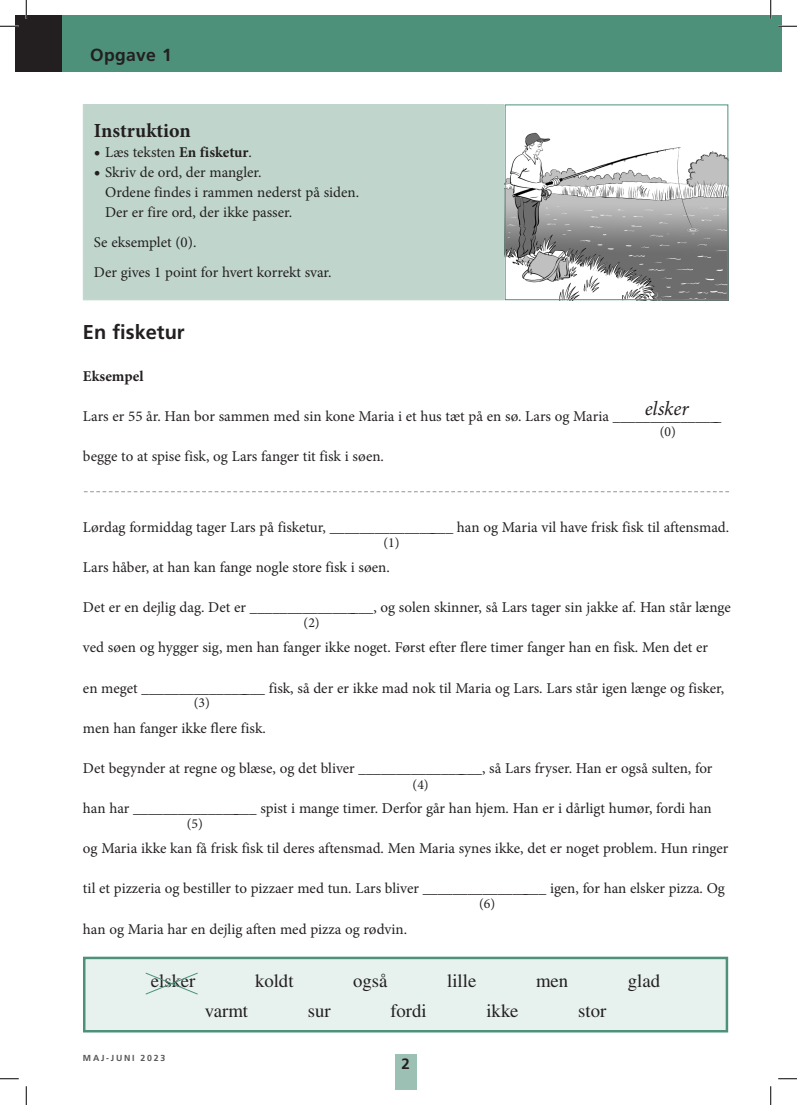
<style>
.page{position:relative;width:797px;height:1105px;background:#fff}
.page>*{position:absolute;margin:0;border:0;box-sizing:border-box;transform-origin:0 0}
.t1{font:700 20px "Minion Pro";letter-spacing:-.005em;color:#231f20}
.t2{font:700 20px "Frutiger LT Std";color:#231f20}
.t3{font:italic 20px "Minion Pro";letter-spacing:-.005em;color:#231f20}
.t4{font:18.75px "Times";color:#231f20}
.t5{font:700 17.5px "Frutiger LT Std";letter-spacing:.02em;color:#231f20}
.t6{font:15px/20px "Minion Pro";color:#231f20}
.t7{font:700 15px "Minion Pro";color:#231f20}
.t8{font:700 15px "Frutiger LT Std";color:#231f20}
.t9{font:13.75px "Minion Pro";color:#231f20}
.t10{font:700 8.75px "Frutiger LT Std";letter-spacing:.2em;color:#57585a}
.s1{font-size:17.5px}
.s2{font-weight:700}
</style>
<div class="page">
<div style="left:84px;top:958px;width:643px;height:73px;background:#e7f1ee"></div>
<div style="left:83px;top:957px;width:645px;height:75px;border:2px solid #4d917a"></div>
<svg style="left:145px;top:972px;width:53px;height:23px"></svg>
<div style="left:16px;top:16px;width:765px;height:56px;background:#4d917a"></div>
<div style="left:16px;top:16px;width:46px;height:56px;background:#231f20"></div>
<div style="left:395px;top:1054px;width:21px;height:35px;background:#9dc0b4"></div>
<div style="left:84px;top:105px;width:421px;height:194px;background:#c0d6cd"></div>
<hr style="left:83px;top:104px;width:404px;height:1px;background:#c0d6cd">
<hr style="left:83px;top:105px;width:1px;height:194px;background:#c0d6cd">
<hr style="left:83px;top:299px;width:404px;height:1px;background:#c0d6cd">
<hr style="left:487px;top:104px;width:241px;height:1px;background:#c0d6cd">
<hr style="left:487px;top:105px;width:1px;height:194px;background:#c0d6cd">
<hr style="left:728px;top:105px;width:1px;height:194px;background:#c0d6cd">
<hr style="left:487px;top:299px;width:241px;height:1px;background:#c0d6cd">
<svg style="left:84px;top:491px;width:645px;height:1px"></svg>
<img style="left:507px;top:132px;width:219px;height:166px">
<div style="left:505px;top:105px;width:223px;height:195px;border:1px solid #4d917a"></div>
<svg style="left:0;top:25px;width:19px;height:2px"></svg>
<svg style="left:778px;top:25px;width:19px;height:2px"></svg>
<svg style="left:0;top:1078px;width:19px;height:1px"></svg>
<svg style="left:778px;top:1078px;width:19px;height:1px"></svg>
<svg style="left:25px;top:0;width:2px;height:19px"></svg>
<svg style="left:25px;top:1086px;width:2px;height:19px"></svg>
<svg style="left:770px;top:0;width:1px;height:19px"></svg>
<svg style="left:770px;top:1086px;width:1px;height:19px"></svg>
<p class="t5" style="left:90px;top:44px;width:83px">Opgave 1</p>
<h1 class="t1" style="left:94px;top:116px;width:98px">Instruktion</h1>
<p class="t6" style="left:94px;top:142px;width:160px"><span class="s1">•</span> Læs teksten <span class="s2">En fisketur</span>.</p>
<p class="t6" style="left:105px;top:162px;width:255px;text-indent:-11px"><span class="s1">•</span> Skriv de ord, der mangler.<br>Ordene findes i rammen nederst på siden.<br>Der er fire ord, der ikke passer.</p>
<p class="t6" style="left:94px;top:227px;width:239px;line-height:30px">Se eksemplet (0).<br>Der gives 1 point for hvert korrekt svar.</p>
<h1 class="t2" style="left:83px;top:321px;width:103px">En fisketur</h1>
<p class="t7" style="left:83px;top:365px;width:62px">Eksempel</p>
<p class="t6" style="left:83px;top:406px;width:640px">Lars er 55 år. Han bor sammen med sin kone Maria i et hus tæt på en sø. Lars og Maria _______________</p>
<p class="t6" style="left:83px;top:446px;width:302px">begge to at spise fisk, og Lars fanger tit fisk i søen.</p>
<h1 class="t3" style="left:645px;top:395px;width:45px">elsker</h1>
<p class="t9" style="left:659px;top:422px;width:18px">(0)</p>
<p class="t6" style="left:83px;top:518px;width:647px">Lørdag formiddag tager Lars på fisketur, _________________ han og Maria vil have frisk fisk til aftensmad.</p>
<p class="t6" style="left:83px;top:558px;width:308px">Lars håber, at han kan fange nogle store fisk i søen.</p>
<p class="t6" style="left:83px;top:598px;width:649px">Det er en dejlig dag. Det er _________________, og solen skinner, så Lars tager sin jakke af. Han står længe</p>
<p class="t6" style="left:83px;top:638px;width:626px">ved søen og hygger sig, men han fanger ikke noget. Først efter flere timer fanger han en fisk. Men det er</p>
<p class="t6" style="left:83px;top:678px;width:643px">en meget _________________ fisk, så der er ikke mad nok til Maria og Lars. Lars står igen længe og fisker,</p>
<p class="t6" style="left:83px;top:718px;width:184px">men han fanger ikke flere fisk.</p>
<p class="t6" style="left:83px;top:758px;width:631px">Det begynder at regne og blæse, og det bliver _________________, så Lars fryser. Han er også sulten, for</p>
<p class="t6" style="left:83px;top:798px;width:630px">han har _________________ spist i mange timer. Derfor går han hjem. Han er i dårligt humør, fordi han</p>
<p class="t6" style="left:83px;top:838px;width:647px">og Maria ikke kan få frisk fisk til deres aftensmad. Men Maria synes ikke, det er noget problem. Hun ringer</p>
<p class="t6" style="left:83px;top:878px;width:643px">til et pizzeria og bestiller to pizzaer med tun. Lars bliver _________________ igen, for han elsker pizza. Og</p>
<p class="t6" style="left:83px;top:919px;width:326px">han og Maria har en dejlig aften med pizza og rødvin.</p>
<p class="t4" style="left:151px;top:970px;width:46px">elsker</p>
<p class="t4" style="left:255px;top:970px;width:40px">koldt</p>
<p class="t4" style="left:353px;top:970px;width:36px">også</p>
<p class="t4" style="left:447px;top:970px;width:31px">lille</p>
<p class="t4" style="left:536px;top:970px;width:34px">men</p>
<p class="t4" style="left:628px;top:970px;width:34px">glad</p>
<p class="t4" style="left:205px;top:1000px;width:45px">varmt</p>
<p class="t4" style="left:308px;top:1000px;width:24px">sur</p>
<p class="t4" style="left:390px;top:1000px;width:38px">fordi</p>
<p class="t4" style="left:486px;top:1000px;width:34px">ikke</p>
<p class="t4" style="left:578px;top:1000px;width:30px">stor</p>
<p class="t9" style="left:383px;top:533px;width:18px">(1)</p>
<p class="t9" style="left:303px;top:614px;width:18px">(2)</p>
<p class="t9" style="left:194px;top:693px;width:18px">(3)</p>
<p class="t9" style="left:412px;top:775px;width:18px">(4)</p>
<p class="t9" style="left:187px;top:814px;width:18px">(5)</p>
<p class="t9" style="left:479px;top:894px;width:18px">(6)</p>
<p class="t10" style="left:83px;top:1052px;width:84px">MAJ-JUNI 2023</p>
<p class="t8" style="left:401px;top:1055px;width:10px">2</p>
</div>
